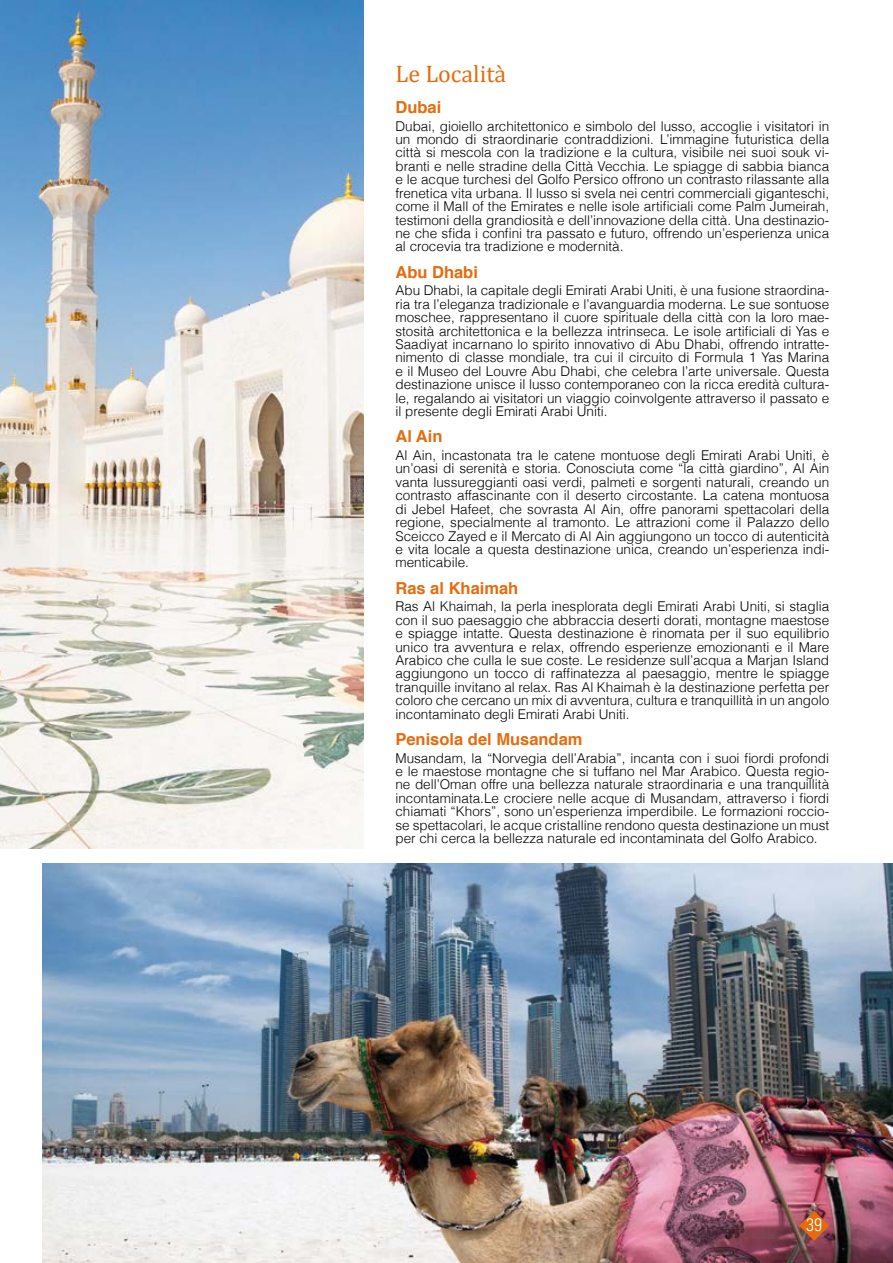
<style>
.page{position:relative;width:893px;height:1263px;background:#fff}
.page>*{position:absolute;margin:0;border:0;box-sizing:border-box;transform-origin:0 0}
.t1{font:24px "Cambria";color:#e46c0d}
.t2{font:300 condensed 18px "Univers LT Std";color:#fff}
.t3{font:700 16.5px "Helvetica";color:#e46c0d}
.t4{font:300 13.5px/13.4px "Helvetica";color:#000;text-align:justify}
</style>
<div class="page">
<img style="left:0;top:0;width:364px;height:848px">
<img style="left:43px;top:863px;width:850px;height:400px">
<svg style="left:799px;top:1211px;width:30px;height:30px"></svg>
<h1 class="t1" style="left:395px;top:60px;width:112px">Le Località</h1>
<p class="t3" style="left:395px;top:94px;width:47px">Dubai</p>
<p class="t4" style="left:395px;top:119px;width:435px">Dubai, gioiello architettonico e simbolo del lusso, accoglie i visitatori in un mondo di straordinarie contraddizioni. L’immagine futuristica della città si mescola con la tradizione e la cultura, visibile nei suoi souk vi&shy;branti e nelle stradine della Città Vecchia. Le spiagge di sabbia bianca e le acque turchesi del Golfo Persico offrono un contrasto rilassante alla frenetica vita urbana. Il lusso si svela nei centri commerciali giganteschi, come il Mall of the Emirates e nelle isole artificiali come Palm Jumeirah, testimoni della grandiosità e dell’innovazione della città. Una destinazio&shy;ne che sfida i confini tra passato e futuro, offrendo un’esperienza unica al crocevia tra tradizione e modernità.</p>
<p class="t3" style="left:395px;top:258px;width:84px">Abu Dhabi</p>
<p class="t4" style="left:395px;top:284px;width:435px">Abu Dhabi, la capitale degli Emirati Arabi Uniti, è una fusione straordina&shy;ria tra l’eleganza tradizionale e l’avanguardia moderna. Le sue sontuose moschee, rappresentano il cuore spirituale della città con la loro mae&shy;stosità architettonica e la bellezza intrinseca. Le isole artificiali di Yas e Saadiyat incarnano lo spirito innovativo di Abu Dhabi, offrendo intratte&shy;nimento di classe mondiale, tra cui il circuito di Formula 1 Yas Marina e il Museo del Louvre Abu Dhabi, che celebra l’arte universale. Questa destinazione unisce il lusso contemporaneo con la ricca eredità cultura&shy;le, regalando ai visitatori un viaggio coinvolgente attraverso il passato e il presente degli Emirati Arabi Uniti.</p>
<p class="t3" style="left:395px;top:423px;width:49px">Al Ain</p>
<p class="t4" style="left:395px;top:448px;width:435px">Al Ain, incastonata tra le catene montuose degli Emirati Arabi Uniti, è un’oasi di serenità e storia. Conosciuta come “la città giardino”, Al Ain vanta lussureggianti oasi verdi, palmeti e sorgenti naturali, creando un contrasto affascinante con il deserto circostante. La catena montuosa di Jebel Hafeet, che sovrasta Al Ain, offre panorami spettacolari della regione, specialmente al tramonto. Le attrazioni come il Palazzo dello Sceicco Zayed e il Mercato di Al Ain aggiungono un tocco di autenticità e vita locale a questa destinazione unica, creando un’esperienza indi&shy;menticabile.</p>
<p class="t3" style="left:395px;top:574px;width:124px">Ras al Khaimah</p>
<p class="t4" style="left:395px;top:600px;width:435px">Ras Al Khaimah, la perla inesplorata degli Emirati Arabi Uniti, si staglia con il suo paesaggio che abbraccia deserti dorati, montagne maestose e spiagge intatte. Questa destinazione è rinomata per il suo equilibrio unico tra avventura e relax, offrendo esperienze emozionanti e il Mare Arabico che culla le sue coste. Le residenze sull’acqua a Marjan Island aggiungono un tocco di raffinatezza al paesaggio, mentre le spiagge tranquille invitano al relax. Ras Al Khaimah è la destinazione perfetta per coloro che cercano un mix di avventura, cultura e tranquillità in un angolo incontaminato degli Emirati Arabi Uniti.</p>
<p class="t3" style="left:395px;top:726px;width:189px">Penisola del Musandam</p>
<p class="t4" style="left:395px;top:751px;width:435px">Musandam, la “Norvegia dell’Arabia”, incanta con i suoi fiordi profondi e le maestose montagne che si tuffano nel Mar Arabico. Questa regio&shy;ne dell’Oman offre una bellezza naturale straordinaria e una tranquillità incontaminata.Le crociere nelle acque di Musandam, attraverso i fiordi chiamati “Khors”, sono un’esperienza imperdibile. Le formazioni roccio&shy;se spettacolari, le acque cristalline rendono questa destinazione un must per chi cerca la bellezza naturale ed incontaminata del Golfo Arabico.</p>
<h2 class="t2" style="left:806px;top:1214px;width:17px">39</h2>
</div>
